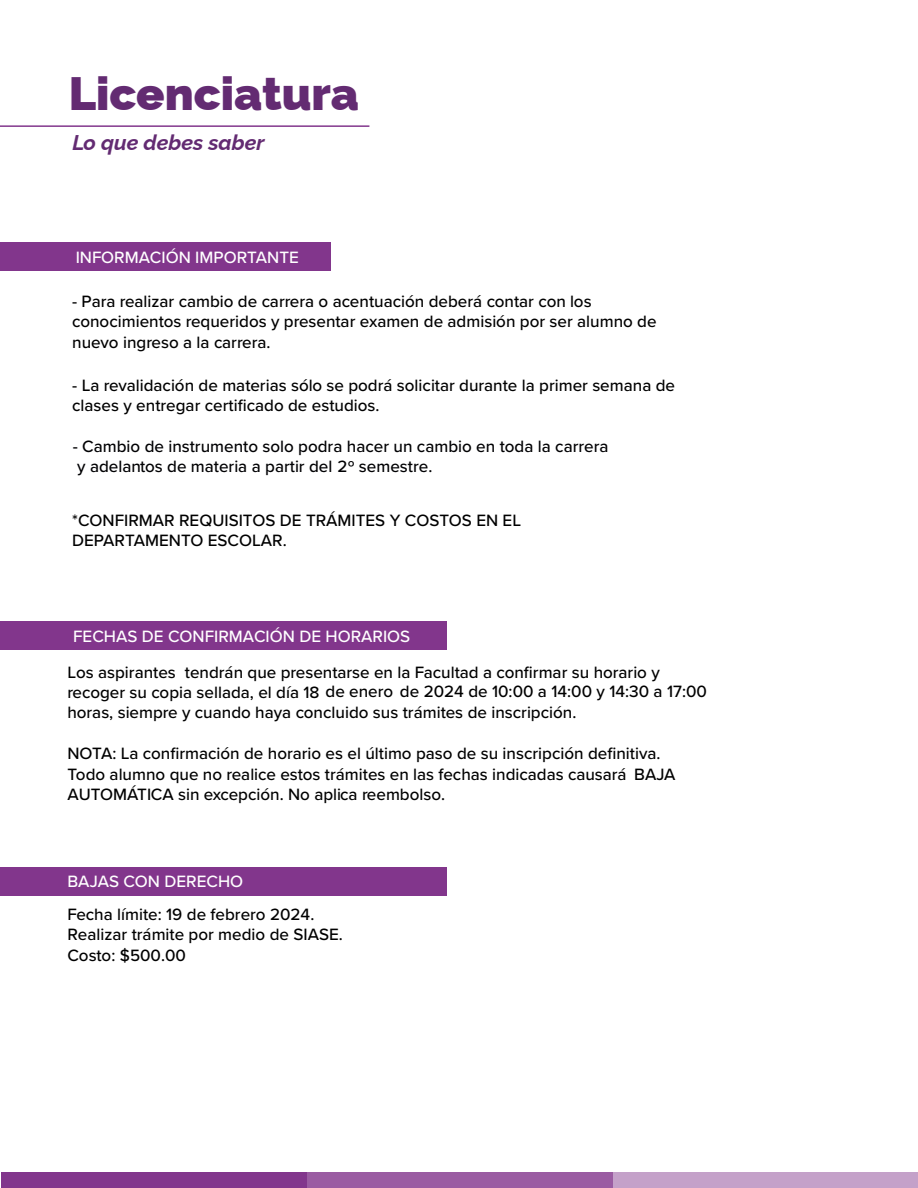
<style>
.page{position:relative;width:918px;height:1188px;background:#fff}
.page>*{position:absolute;margin:0;border:0;box-sizing:border-box;transform-origin:0 0}
.t1{font:900 46.8px "Raleway";color:#632b72}
.t2{font:italic 700 21.3px "Raleway";color:#632b72}
.t3{font:500 16.95px/20.4px "Proxima Nova";color:#000}
.t4{font:500 16.95px/20.7px "Proxima Nova";color:#010103}
.t5{font:500 16.95px "Proxima Nova";color:#fff}
</style>
<div class="page">
<hr style="left:0;top:125px;width:369px;height:2px;background:#82368c">
<div style="left:0;top:867px;width:447px;height:29px;background:#82368c"></div>
<div style="left:0;top:242px;width:330px;height:29px;background:#82368c"></div>
<div style="left:0;top:622px;width:447px;height:28px;background:#82368c"></div>
<div style="left:1px;top:1173px;width:306px;height:15px;background:#82368c"></div>
<div style="left:613px;top:1173px;width:305px;height:15px;background:#c4a1c9"></div>
<div style="left:307px;top:1173px;width:306px;height:15px;background:#9a5ca2"></div>
<h1 class="t1" style="left:69px;top:56px;width:292px">Licenciatura</h1>
<p class="t2" style="left:72px;top:125px;width:194px">Lo que debes saber</p>
<p class="t5" style="left:76px;top:245px;width:225px">INFORMACIÓN IMPORTANTE</p>
<p class="t3" style="left:72px;top:290px;width:586px">- Para realizar cambio de carrera o acentuación deberá contar con los conocimientos requeridos y presentar examen de admisión por ser alumno de nuevo ingreso a la carrera.</p>
<p class="t3" style="left:72px;top:374px;width:604px">- La revalidación de materias sólo se podrá solicitar durante la primer semana de clases y entregar certificado de estudios.</p>
<p class="t4" style="left:73px;top:435px;width:537px">- Cambio de instrumento solo podra hacer un cambio en toda la carrera y adelantos de materia a partir del 2º semestre.</p>
<p class="t3" style="left:72px;top:509px;width:450px">*CONFIRMAR REQUISITOS DE TRÁMITES Y COSTOS EN EL<br>DEPARTAMENTO ESCOLAR.</p>
<p class="t5" style="left:73px;top:624px;width:339px">FECHAS DE CONFIRMACIÓN DE HORARIOS</p>
<p class="t3" style="left:67px;top:661px;width:641px">Los aspirantes tendrán que presentarse en la Facultad a confirmar su horario y recoger su copia sellada, el día 18 de enero de 2024 de 10:00 a 14:00 y 14:30 a 17:00 horas, siempre y cuando haya concluido sus trámites de inscripción.</p>
<p class="t3" style="left:67px;top:743px;width:610px">NOTA: La confirmación de horario es el último paso de su inscripción definitiva.<br>Todo alumno que no realice estos trámites en las fechas indicadas causará BAJA<br>AUTOMÁTICA sin excepción. No aplica reembolso.</p>
<p class="t5" style="left:67px;top:869px;width:177px">BAJAS CON DERECHO</p>
<p class="t3" style="left:67px;top:903px;width:277px">Fecha límite: 19 de febrero 2024.<br>Realizar trámite por medio de SIASE.<br>Costo: $500.00</p>
</div>
